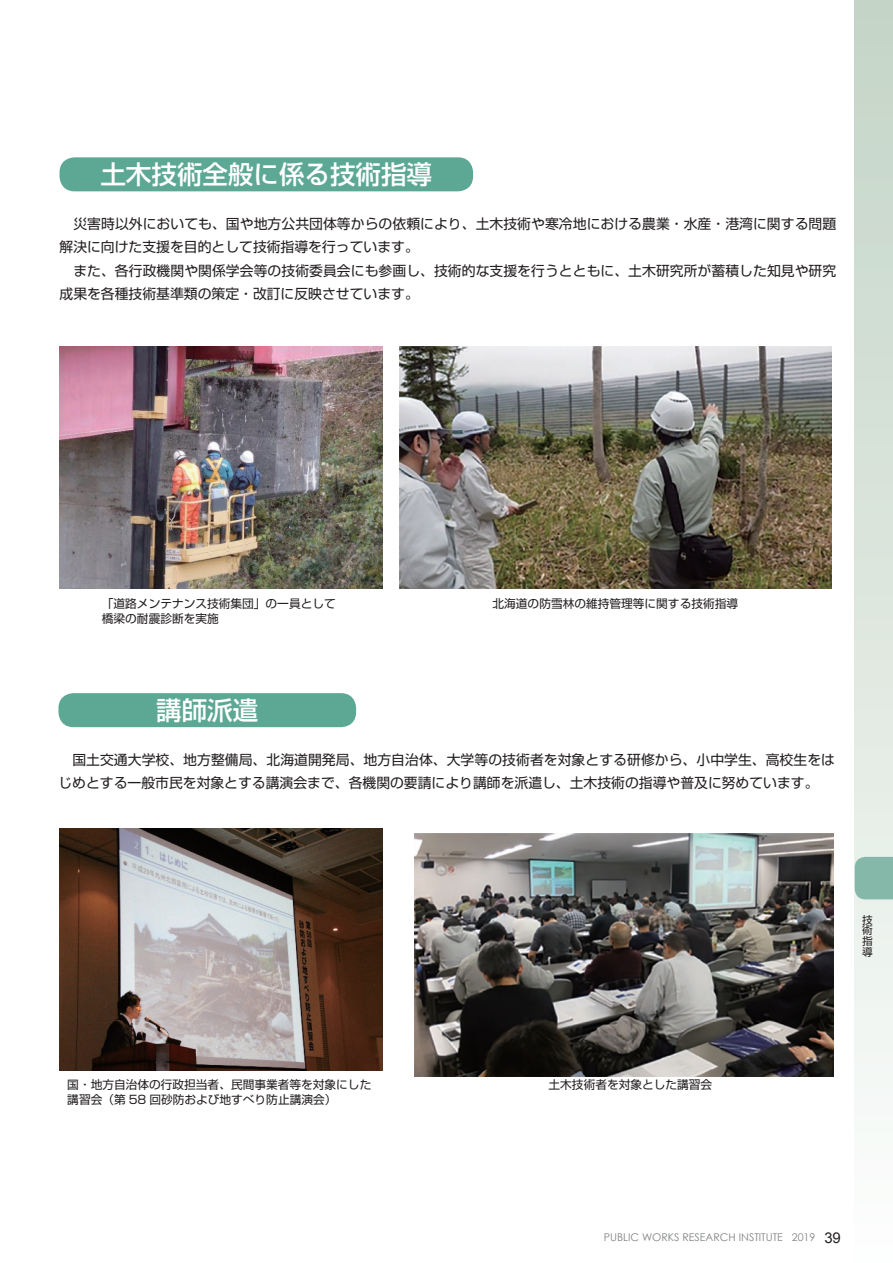
<style>
.page{position:relative;width:893px;height:1263px;background:#fff}
.page>*{position:absolute;margin:0;border:0;box-sizing:border-box;transform-origin:0 0}
.t1{font:500 25.5px "Shin Go Pro";color:#fff}
.t2{font:13.8px/23.4px "Shin Go Pro";letter-spacing:.005em;color:#231f20}
.t3{font:11.7px/14.9px "Shin Go Pro";color:#231f20}
.t4{font:10.65px "Century Gothic";color:#808285}
.t5{font:10.65px/10.6px "Shin Go Pro";color:#231f20;text-align:justify}
.s1{font-family:"Arial";font-size:14.85px;color:#231f20}
</style>
<div class="page">
<div style="left:855px;top:0;width:38px;height:1263px;background:linear-gradient(to bottom,#c3d3c5,#fcfdfc)"></div>
<img style="left:60px;top:347px;width:323px;height:242px">
<img style="left:400px;top:347px;width:431px;height:242px">
<div style="left:60px;top:157px;width:413px;height:34px;background:#5ca894;border-radius:15px"></div>
<div style="left:58px;top:693px;width:298px;height:34px;background:#5ca894;border-radius:15px"></div>
<img style="left:60px;top:828px;width:323px;height:242px">
<img style="left:415px;top:834px;width:418px;height:242px">
<div style="left:855px;top:857px;width:38px;height:42px;background:#86b8a9"></div>
<h1 class="t1" style="left:100px;top:153px;width:333px">土木技術全般に係る技術指導</h1>
<p class="t2" style="left:60px;top:210px;width:778px">　災害時以外においても、国や地方公共団体等からの依頼により、土木技術や寒冷地における農業・水産・港湾に関する問題解決に向けた支援を目的として技術指導を行っています。<br>　また、各行政機関や関係学会等の技術委員会にも参画し、技術的な支援を行うとともに、土木研究所が蓄積した知見や研究成果を各種技術基準類の策定・改訂に反映させています。</p>
<p class="t3" style="left:102px;top:594px;width:235px">「道路メンテナンス技術集団」の一員として橋梁の耐震診断を実施</p>
<h1 class="t1" style="left:156px;top:689px;width:104px">講師派遣</h1>
<p class="t3" style="left:493px;top:594px;width:247px">北海道の防雪林の維持管理等に関する技術指導</p>
<p class="t2" style="left:58px;top:746px;width:778px">　国土交通大学校、地方整備局、北海道開発局、地方自治体、大学等の技術者を対象とする研修から、小中学生、高校生をはじめとする一般市民を対象とする講演会まで、各機関の要請により講師を派遣し、土木技術の指導や普及に努めています。</p>
<p class="t3" style="left:67px;top:1076px;width:306px">国・地方自治体の行政担当者、民間事業者等を対象にした講習会（第 58 回砂防および地すべり防止講演会）</p>
<p class="t3" style="left:549px;top:1076px;width:165px">土木技術者を対象とした講習会</p>
<p class="t5" style="left:862px;top:913px;width:12px">技術指導</p>
<p class="t4" style="left:604px;top:1231px;width:239px">PUBLIC WORKS RESEARCH INSTITUTE 2019 <span class="s1">39</span></p>
</div>
